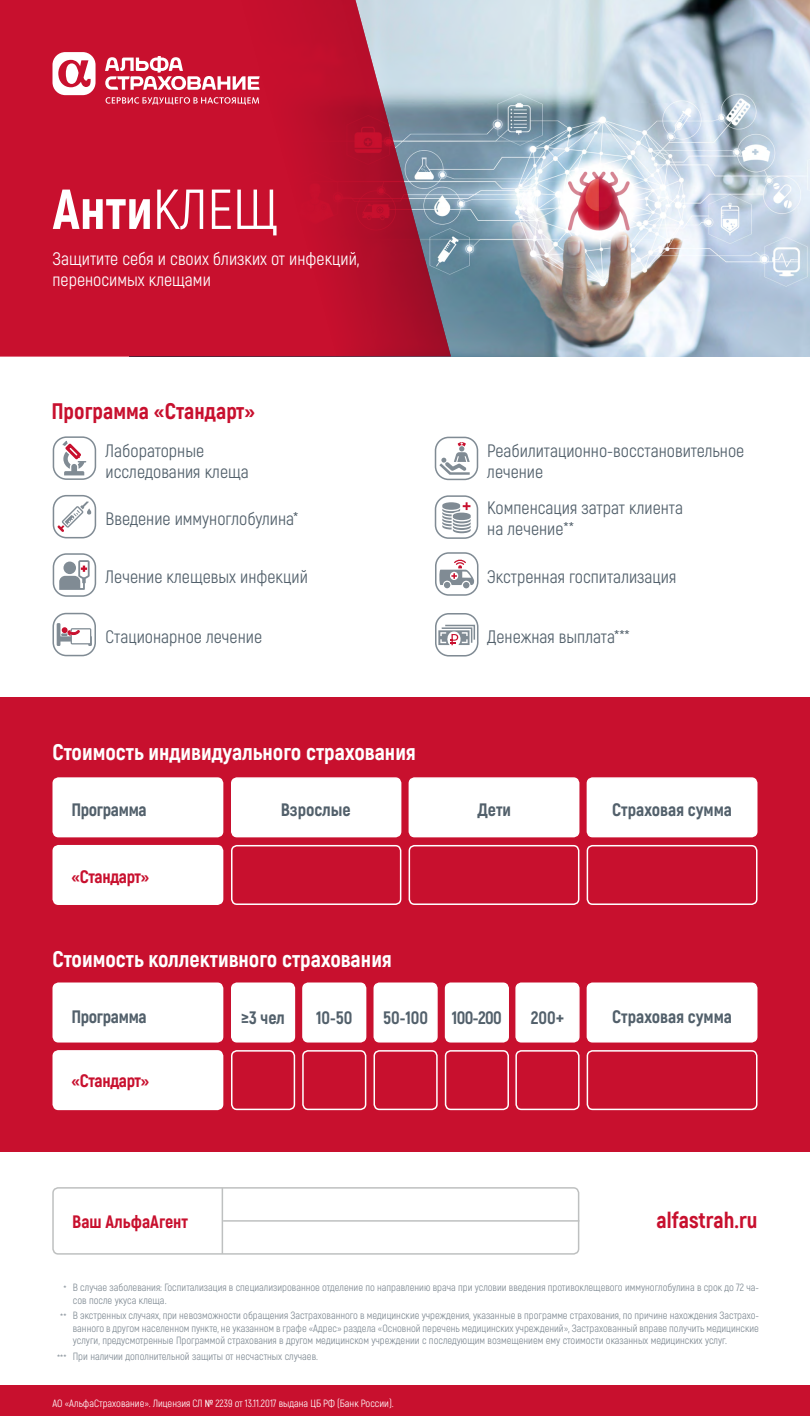
<style>
.page{position:relative;width:810px;height:1416px;background:#fff}
.page>*{position:absolute;margin:0;border:0;box-sizing:border-box;transform-origin:0 0}
.t1{font:800 56.25px "Akrobat";color:#fff}
.t2{font:800 22.5px "Akrobat";color:#fff}
.t3{font:800 22.5px "Akrobat";color:#c8102e}
.t4{font:18px/21.6px "Akrobat";color:#52606b}
.t5{font:800 18px "Akrobat";color:#52606b}
.t6{font:18px/21.6px "Akrobat";color:#fff}
.t7{font:800 18px "Akrobat";letter-spacing:-.02em;color:#c8102e}
.t8{font:800 18px "Akrobat";letter-spacing:-.02em;color:#52606b}
.t9{font:800 18px "Akrobat";color:#c8102e}
.t10{font:10.5px/12.6px "Akrobat";color:#808b94}
.t11{font:10.5px "Akrobat";color:#fff}
.s1{font-weight:400}
</style>
<div class="page">
<img style="left:451px;top:0;width:359px;height:356px">
<svg style="left:0;top:0;width:451px;height:356px;background:#bf223e"></svg>
<svg style="left:53px;top:436px;width:43px;height:44px"></svg>
<svg style="left:53px;top:495px;width:43px;height:43px"></svg>
<svg style="left:53px;top:553px;width:43px;height:43px"></svg>
<svg style="left:435px;top:495px;width:43px;height:44px"></svg>
<svg style="left:53px;top:52px;width:43px;height:43px"></svg>
<svg style="left:105px;top:56px;width:155px;height:34px"></svg>
<svg style="left:106px;top:97px;width:153px;height:8px"></svg>
<div style="left:0;top:697px;width:810px;height:454px;background:#c8102e"></div>
<div style="left:52px;top:777px;width:171px;height:60px;background:#fff;border-radius:6px"></div>
<div style="left:52px;top:982px;width:171px;height:60px;background:#fff;border-radius:6px"></div>
<div style="left:52px;top:845px;width:171px;height:60px;background:#fff;border-radius:6px"></div>
<div style="left:52px;top:1050px;width:171px;height:60px;background:#fff;border-radius:6px"></div>
<div style="left:232px;top:778px;width:169px;height:58px;background:#fff;border-radius:5px"></div>
<div style="left:231px;top:777px;width:170px;height:60px;border:2px solid #fff;border-radius:5px"></div>
<div style="left:232px;top:983px;width:62px;height:58px;background:#fff;border-radius:5px"></div>
<div style="left:231px;top:982px;width:64px;height:60px;border:2px solid #fff;border-radius:5px"></div>
<div style="left:303px;top:983px;width:63px;height:58px;background:#fff;border-radius:5px"></div>
<div style="left:302px;top:982px;width:64px;height:60px;border:2px solid #fff;border-radius:5px"></div>
<div style="left:374px;top:983px;width:63px;height:58px;background:#fff;border-radius:5px"></div>
<div style="left:374px;top:982px;width:64px;height:60px;border:2px solid #fff;border-radius:5px"></div>
<div style="left:446px;top:983px;width:62px;height:58px;background:#fff;border-radius:5px"></div>
<div style="left:445px;top:982px;width:64px;height:60px;border:2px solid #fff;border-radius:5px"></div>
<div style="left:516px;top:983px;width:63px;height:58px;background:#fff;border-radius:5px"></div>
<div style="left:515px;top:982px;width:65px;height:60px;border:2px solid #fff;border-radius:5px"></div>
<div style="left:231px;top:845px;width:170px;height:60px;border:2px solid #fff;border-radius:5px"></div>
<div style="left:231px;top:1050px;width:64px;height:60px;border:2px solid #fff;border-radius:5px"></div>
<div style="left:302px;top:1050px;width:64px;height:60px;border:2px solid #fff;border-radius:5px"></div>
<div style="left:374px;top:1050px;width:64px;height:60px;border:2px solid #fff;border-radius:5px"></div>
<div style="left:445px;top:1050px;width:64px;height:60px;border:2px solid #fff;border-radius:5px"></div>
<div style="left:515px;top:1050px;width:65px;height:60px;border:2px solid #fff;border-radius:5px"></div>
<div style="left:409px;top:778px;width:170px;height:58px;background:#fff;border-radius:5px"></div>
<div style="left:409px;top:777px;width:170px;height:60px;border:2px solid #fff;border-radius:5px"></div>
<div style="left:409px;top:845px;width:170px;height:60px;border:2px solid #fff;border-radius:5px"></div>
<div style="left:587px;top:778px;width:170px;height:58px;background:#fff;border-radius:5px"></div>
<div style="left:587px;top:777px;width:170px;height:60px;border:2px solid #fff;border-radius:5px"></div>
<div style="left:587px;top:983px;width:170px;height:58px;background:#fff;border-radius:5px"></div>
<div style="left:587px;top:982px;width:170px;height:60px;border:2px solid #fff;border-radius:5px"></div>
<div style="left:587px;top:845px;width:170px;height:60px;border:2px solid #fff;border-radius:5px"></div>
<div style="left:587px;top:1050px;width:170px;height:60px;border:2px solid #fff;border-radius:5px"></div>
<div style="left:0;top:1385px;width:810px;height:30px;background:#c8102e"></div>
<div style="left:52px;top:1187px;width:527px;height:67px;border:2px solid #bec0c0;border-radius:5px"></div>
<hr style="left:223px;top:1220px;width:356px;height:1px;background:#bec0c0">
<hr style="left:222px;top:1187px;width:1px;height:66px;background:#bec0c0">
<svg style="left:52px;top:612px;width:44px;height:44px"></svg>
<svg style="left:435px;top:436px;width:43px;height:44px"></svg>
<svg style="left:435px;top:552px;width:43px;height:43px"></svg>
<svg style="left:435px;top:613px;width:44px;height:43px"></svg>
<h1 class="t1" style="left:52px;top:173px;width:227px">Анти<span class="s1">КЛЕЩ</span></h1>
<h3 class="t6" style="left:52px;top:247px;width:309px">Защитите себя и своих близких от инфекций, переносимых клещами</h3>
<h2 class="t3" style="left:51px;top:397px;width:205px">Программа «Стандарт»</h2>
<h3 class="t4" style="left:106px;top:439px;width:145px">Лабораторные исследования клеща</h3>
<h3 class="t4" style="left:487px;top:439px;width:259px">Реабилитационно-восстановительное лечение</h3>
<h3 class="t4" style="left:106px;top:507px;width:194px">Введение иммуноглобулина*</h3>
<h3 class="t4" style="left:487px;top:496px;width:197px">Компенсация затрат клиента на лечение**</h3>
<h3 class="t4" style="left:106px;top:566px;width:204px">Лечение клещевых инфекций</h3>
<h3 class="t4" style="left:487px;top:566px;width:191px">Экстренная госпитализация</h3>
<h3 class="t4" style="left:106px;top:625px;width:158px">Стационарное лечение</h3>
<h3 class="t4" style="left:487px;top:625px;width:144px">Денежная выплата***</h3>
<h2 class="t2" style="left:52px;top:738px;width:365px">Стоимость индивидуального страхования</h2>
<h3 class="t8" style="left:71px;top:797px;width:77px">Программа</h3>
<h3 class="t7" style="left:71px;top:865px;width:79px">«Стандарт»</h3>
<h3 class="t5" style="left:281px;top:798px;width:71px">Взрослые</h3>
<h2 class="t2" style="left:52px;top:944px;width:341px">Стоимость коллективного страхования</h2>
<h3 class="t5" style="left:477px;top:798px;width:35px">Дети</h3>
<h3 class="t5" style="left:612px;top:798px;width:121px">Страховая сумма</h3>
<h3 class="t8" style="left:71px;top:1005px;width:77px">Программа</h3>
<h3 class="t7" style="left:71px;top:1069px;width:79px">«Стандарт»</h3>
<h3 class="t9" style="left:72px;top:1210px;width:117px">Ваш АльфаАгент</h3>
<h3 class="t5" style="left:241px;top:1006px;width:45px">≥3 чел</h3>
<h3 class="t5" style="left:316px;top:1006px;width:38px">10-50</h3>
<h3 class="t5" style="left:383px;top:1006px;width:47px">50-100</h3>
<h3 class="t5" style="left:452px;top:1006px;width:52px">100-200</h3>
<h3 class="t5" style="left:531px;top:1006px;width:35px">200+</h3>
<h3 class="t5" style="left:612px;top:1005px;width:121px">Страховая сумма</h3>
<h2 class="t3" style="left:657px;top:1205px;width:102px">alfastrah.ru</h2>
<p class="t10" style="left:73px;top:1280px;width:688px">В случае заболевания: Госпитализация в специализированное отделение по направлению врача при условии введения противоклещевого иммуноглобулина в срок до 72 ча&shy;сов после укуса клеща.</p>
<p class="t10" style="left:73px;top:1309px;width:688px;text-align:justify">В экстренных случаях, при невозможности обращения Застрахованного в медицинские учреждения, указанные в программе страхования, по причине нахождения Застрахо&shy;ванного в другом населенном пункте, не указанном в графе «Адрес» раздела «Основной перечень медицинских учреждений», Застрахованный вправе получить медицинские услуги, предусмотренные Программой страхования в другом медицинском учреждении с последующим возмещением ему стоимости оказанных медицинских услуг.</p>
<p class="t10" style="left:73px;top:1349px;width:247px">При наличии дополнительной защиты от несчастных случаев.</p>
<p class="t10" style="left:63px;top:1283px;width:5px">*</p>
<p class="t10" style="left:60px;top:1311px;width:8px">**</p>
<p class="t10" style="left:57px;top:1352px;width:11px">***</p>
<p class="t11" style="left:52px;top:1397px;width:343px">АО «АльфаСтрахование». Лицензия СЛ 2239 от 13.11.2017 выдана ЦБ РФ (Банк России).</p>
</div>
